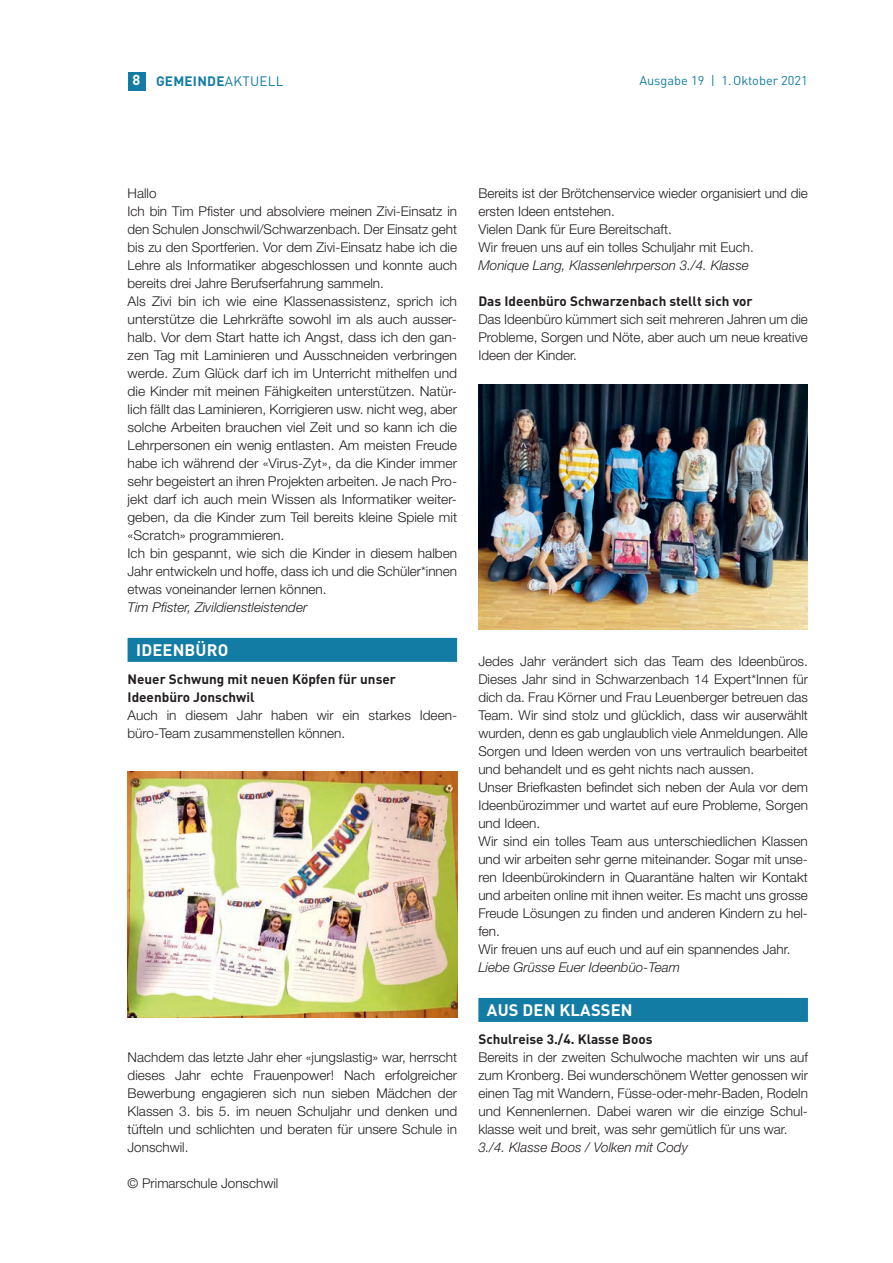
<style>
.page{position:relative;width:893px;height:1263px;background:#fff}
.page>*{position:absolute;margin:0;border:0;box-sizing:border-box;transform-origin:0 0}
.t1{font:700 16.5px "DIN Pro";letter-spacing:.01em;color:#fff}
.t2{font:300 13.5px/18px "Helvetica Neue LT Std";color:#231f20}
.t3{font:italic 300 13.5px "Helvetica Neue LT Std";color:#231f20}
.t4{font:700 13.5px/18px "DIN Pro";color:#231f20}
.t5{font:700 13.5px "DIN Pro";letter-spacing:.02em;color:#137ca4}
.t6{font:12.75px "DIN Pro";color:#137ca4}
.s1{font-size:14.4px;color:#fff}
.s2{font-weight:400}
</style>
<div class="page">
<div style="left:128px;top:638px;width:329px;height:24px;background:#137ca4"></div>
<div style="left:478px;top:998px;width:330px;height:24px;background:#137ca4"></div>
<img style="left:478px;top:385px;width:330px;height:245px">
<img style="left:128px;top:772px;width:329px;height:245px">
<div style="left:128px;top:72px;width:17px;height:18px;background:#137ca4"></div>
<p class="t5" style="left:133px;top:71px;width:153px"><span class="s1">8</span> GEMEINDE<span class="s2">AKTUELL</span></p>
<p class="t6" style="left:639px;top:72px;width:170px">Ausgabe 19 | 1.Oktober 2021</p>
<p class="t2" style="left:128px;top:184px;width:331px">Hallo<br>Ich bin Tim Pfister und absolviere meinen Zivi-Einsatz in den Schulen Jonschwil/Schwarzenbach. Der Einsatz geht bis zu den Sportferien. Vor dem Zivi-Einsatz habe ich die Lehre als Informatiker abgeschlossen und konnte auch bereits drei Jahre Berufserfahrung sammeln.<br>Als Zivi bin ich wie eine Klassenassistenz, sprich ich unterstütze die Lehrkräfte sowohl im als auch ausser&shy;halb. Vor dem Start hatte ich Angst, dass ich den gan&shy;zen Tag mit Laminieren und Ausschneiden verbringen werde. Zum Glück darf ich im Unterricht mithelfen und die Kinder mit meinen Fähigkeiten unterstützen. Natür&shy;lich fällt das Laminieren, Korrigieren usw. nicht weg, aber solche Arbeiten brauchen viel Zeit und so kann ich die Lehrpersonen ein wenig entlasten. Am meisten Freude habe ich während der «Virus-Zyt», da die Kinder immer sehr begeistert an ihren Projekten arbeiten. Je nach Pro&shy;jekt darf ich auch mein Wissen als Informatiker weiter&shy;geben, da die Kinder zum Teil bereits kleine Spiele mit «Scratch» programmieren.<br>Ich bin gespannt, wie sich die Kinder in diesem halben Jahr entwickeln und hoffe, dass ich und die Schüler*innen etwas voneinander lernen können.</p>
<p class="t3" style="left:128px;top:599px;width:181px">Tim Pfister, Zivildienstleistender</p>
<p class="t1" style="left:136px;top:639px;width:94px">IDEENBÜRO</p>
<p class="t4" style="left:128px;top:670px;width:270px">Neuer Schwung mit neuen Köpfen für unser<br>Ideenbüro Jonschwil</p>
<p class="t2" style="left:128px;top:706px;width:331px">Auch in diesem Jahr haben wir ein starkes Ideen&shy;büro-Team zusammenstellen können.</p>
<p class="t2" style="left:128px;top:1048px;width:331px;text-align:justify">Nachdem das letzte Jahr eher «jungslastig» war, herrscht dieses Jahr echte Frauenpower! Nach erfolgreicher Bewerbung engagieren sich nun sieben Mädchen der Klassen 3. bis 5. im neuen Schuljahr und denken und tüfteln und schlichten und beraten für unsere Schule in Jonschwil.</p>
<p class="t2" style="left:128px;top:1174px;width:152px">© Primarschule Jonschwil</p>
<p class="t2" style="left:478px;top:184px;width:331px">Bereits ist der Brötchenservice wieder organisiert und die ersten Ideen entstehen.<br>Vielen Dank für Eure Bereitschaft.<br>Wir freuen uns auf ein tolles Schuljahr mit Euch.</p>
<p class="t3" style="left:478px;top:257px;width:272px">Monique Lang, Klassenlehrperson 3./4. Klasse</p>
<p class="t4" style="left:478px;top:292px;width:276px">Das Ideenbüro Schwarzenbach stellt sich vor</p>
<p class="t2" style="left:478px;top:310px;width:331px;text-align:justify">Das Ideenbüro kümmert sich seit mehreren Jahren um die Probleme, Sorgen und Nöte, aber auch um neue kreative Ideen der Kinder.</p>
<p class="t2" style="left:478px;top:652px;width:331px">Jedes Jahr verändert sich das Team des Ideenbüros.<br>Dieses Jahr sind in Schwarzenbach 14 Expert*Innen für dich da. Frau Körner und Frau Leuenberger betreuen das Team. Wir sind stolz und glücklich, dass wir auserwählt wurden, denn es gab unglaublich viele Anmeldungen. Alle Sorgen und Ideen werden von uns vertraulich bearbeitet und behandelt und es geht nichts nach aussen.<br>Unser Briefkasten befindet sich neben der Aula vor dem Ideenbürozimmer und wartet auf eure Probleme, Sorgen und Ideen.<br>Wir sind ein tolles Team aus unterschiedlichen Klassen und wir arbeiten sehr gerne miteinander. Sogar mit unse&shy;ren Ideenbürokindern in Quarantäne halten wir Kontakt und arbeiten online mit ihnen weiter. Es macht uns grosse Freude Lösungen zu finden und anderen Kindern zu hel&shy;fen.<br>Wir freuen uns auf euch und auf ein spannendes Jahr.</p>
<p class="t3" style="left:478px;top:959px;width:203px">Liebe Grüsse Euer Ideenbüo-Team</p>
<p class="t1" style="left:487px;top:999px;width:147px">AUS DEN KLASSEN</p>
<p class="t4" style="left:478px;top:1030px;width:176px">Schulreise 3./4. Klasse Boos</p>
<p class="t2" style="left:478px;top:1048px;width:331px;text-align:justify">Bereits in der zweiten Schulwoche machten wir uns auf zum Kronberg. Bei wunderschönem Wetter genossen wir einen Tag mit Wandern, Füsse-oder-mehr-Baden, Rodeln und Kennenlernen. Dabei waren wir die einzige Schul&shy;klasse weit und breit, was sehr gemütlich für uns war.</p>
<p class="t3" style="left:478px;top:1139px;width:211px">3./4. Klasse Boos / Volken mit Cody</p>
</div>
